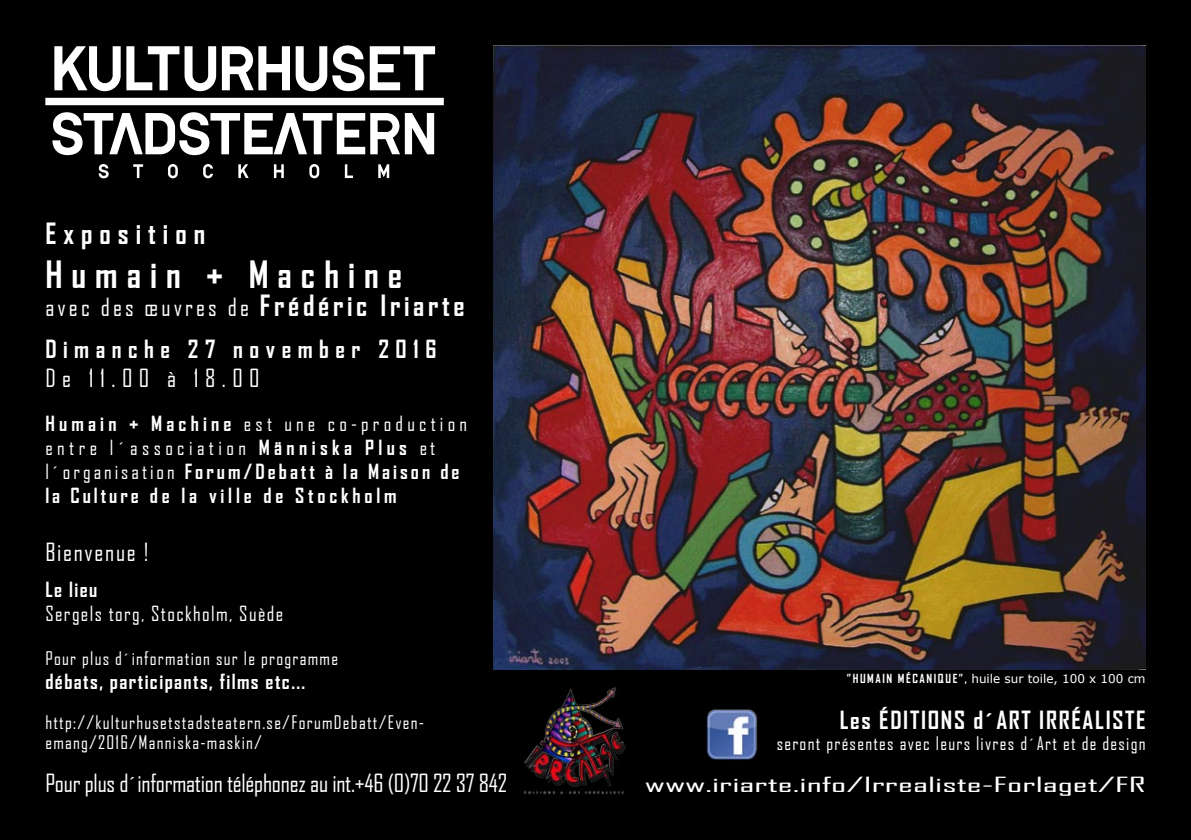
<style>
.page{position:relative;width:1191px;height:840px;background:#fff}
.page>*{position:absolute;margin:0;border:0;box-sizing:border-box;transform-origin:0 0}
.t1{font:700 36px "Agency FB";letter-spacing:.25em;color:#fff}
.t2{font:700 28px "Agency FB";letter-spacing:.25em;color:#fff}
.t3{font:24px "Agency FB";letter-spacing:-.01em;color:#fff}
.t4{font:24px "Agency FB";letter-spacing:.13em;color:#fff}
.t5{font:700 24px "Agency FB";letter-spacing:.07em;color:#fff}
.t6{font:700 24px "Agency FB";letter-spacing:.27em;color:#fff}
.t7{font:24px "Agency FB";letter-spacing:.07em;color:#fff}
.t8{font:700 20px/24px "Agency FB";letter-spacing:.15em;color:#fff}
.t9{font:20px "Agency FB";color:#fff;scale:2 1}
.t10{font:700 20px "Agency FB";letter-spacing:.07em;color:#fff}
.t11{font:20px "Agency FB";letter-spacing:.07em;color:#fff}
.t12{font:18px/20px "Agency FB";letter-spacing:.07em;color:#fff}
.t13{font:12px "Verdana";color:#fff}
.s1{font-weight:700;font-size:28px}
.s2{font-weight:400}
.s3{font-family:"Agency FB";font-weight:700}
</style>
<div class="page">
<div style="left:0;top:0;width:1191px;height:839px;background:#000"></div>
<svg style="left:45px;top:45px;width:399px;height:133px"></svg>
<img style="left:493px;top:45px;width:652px;height:624px">
<img style="left:706px;top:709px;width:51px;height:52px">
<img style="left:523px;top:687px;width:103px;height:108px">
<p class="t2" style="left:45px;top:215px;width:161px">Exposition</p>
<p class="t1" style="left:45px;top:251px;width:358px">Humain + Machine</p>
<p class="t4" style="left:45px;top:292px;width:421px">avec des œuvres de <span class="s1">Frédéric Iriarte</span></p>
<p class="t6" style="left:45px;top:334px;width:392px">Dimanche 27 november 2016</p>
<p class="t3" style="left:45px;top:363px;width:216px">De 11.00 à 18.00</p>
<p class="t8" style="left:45px;top:411px;width:423px">Humain + Machine <span class="s2">est une co-production entre l´association</span> Människa Plus <span class="s2">et l´organisation</span> Forum/Debatt à la Maison de la Culture de la ville de Stockholm</p>
<p class="t7" style="left:45px;top:537px;width:105px">Bienvenue !</p>
<p class="t8" style="left:45px;top:576px;width:53px">Le lieu</p>
<p class="t11" style="left:45px;top:601px;width:239px">Sergels torg, Stockholm, Suède</p>
<p class="t12" style="left:45px;top:647px;width:294px">Pour plus d´information sur le programme</p>
<p class="t10" style="left:45px;top:669px;width:261px">débats, participants, films etc...</p>
<p class="t12" style="left:45px;top:711px;width:380px">http://kulturhusetstadsteatern.se/ForumDebatt/Even&shy;emang/2016/Manniska-maskin/</p>
<p class="t5" style="left:839px;top:704px;width:307px">Les ÉDITIONS d´ART IRRÉALISTE</p>
<p class="t13" style="left:847px;top:670px;width:300px"><span class="s3">”HUMAIN MÉCANIQUE”,</span> huile sur toile, 100 x 100 cm</p>
<p class="t12" style="left:776px;top:732px;width:370px">seront présentes avec leurs livres d´Art et de design</p>
<p class="t3" style="left:45px;top:767px;width:463px">Pour plus d´information téléphonez au int.+46 (0)70 22 37 842</p>
<p class="t9" style="left:645px;top:772px;width:252px">www.iriarte.info/Irrealiste-Forlaget/FR</p>
</div>
